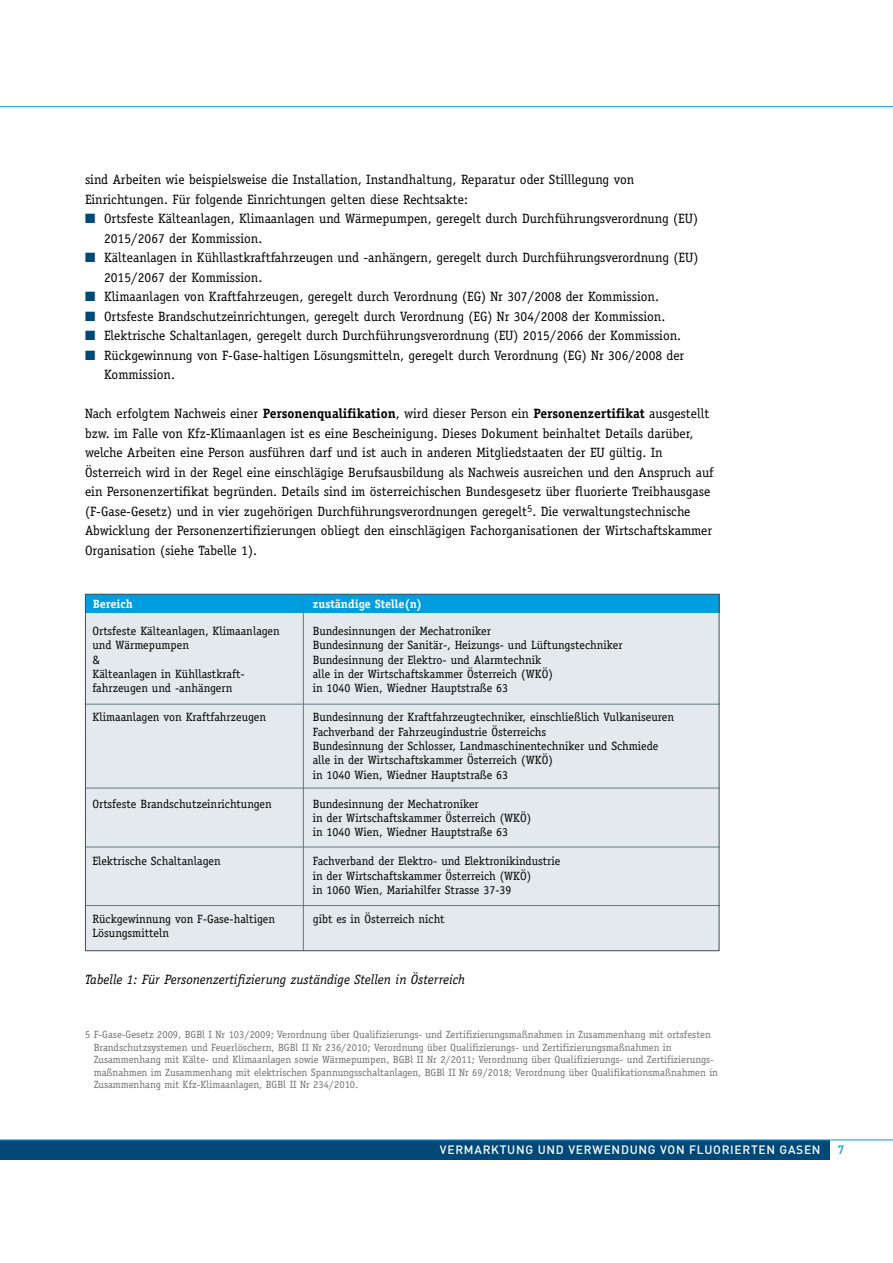
<style>
.page{position:relative;width:893px;height:1263px;background:#fff}
.page>*{position:absolute;margin:0;border:0;box-sizing:border-box;transform-origin:0 0}
.t1{font:13.5px/19.5px "Officina Serif";color:#000}
.t2{font:italic 13.5px "Officina Serif";color:#000}
.t3{font:12px/14.4px "Officina Serif";color:#000}
.t4{font:500 12px "DIN Pro";letter-spacing:.06em;color:#fff}
.t5{font:700 12px "Officina Serif";color:#fff}
.t6{font:500 12px "DIN Pro";color:#009ee0}
.t7{font:10.5px/12.6px "Officina Serif";color:#707172}
.s1{color:#004877}
.s2{font-weight:700}
</style>
<div class="page">
<div style="left:85px;top:594px;width:634px;height:357px;background:#e3e9ec"></div>
<div style="left:0;top:1140px;width:829px;height:20px;background:#004877"></div>
<hr style="left:0;top:1139px;width:893px;height:1px;background:#009ee0">
<hr style="left:0;top:106px;width:893px;height:1px;background:#009ee0">
<div style="left:85px;top:594px;width:634px;height:18px;background:#009ee0"></div>
<hr style="left:85px;top:704px;width:634px;height:1px;background:#637a85">
<hr style="left:85px;top:788px;width:634px;height:1px;background:#637a85">
<hr style="left:85px;top:847px;width:634px;height:1px;background:#637a85">
<hr style="left:85px;top:905px;width:634px;height:1px;background:#637a85">
<hr style="left:303px;top:594px;width:1px;height:357px;background:#637a85">
<p class="t1" style="left:85px;top:170px;width:551px">sind Arbeiten wie beispielsweise die Installation, Instandhaltung, Reparatur oder Stilllegung von<br>Einrichtungen. Für folgende Einrichtungen gelten diese Rechtsakte:</p>
<p class="t1" style="left:104px;top:209px;width:595px;text-indent:-19px"><span class="s1">■</span> Ortsfeste Kälteanlagen, Klimaanlagen und Wärmepumpen, geregelt durch Durchführungsverordnung (EU)<br>2015/2067 der Kommission.</p>
<p class="t1" style="left:104px;top:248px;width:596px;text-indent:-19px"><span class="s1">■</span> Kälteanlagen in Kühllastkraftfahrzeugen und -anhängern, geregelt durch Durchführungsverordnung (EU)<br>2015/2067 der Kommission.</p>
<p class="t1" style="left:85px;top:287px;width:575px"><span class="s1">■</span> Klimaanlagen von Kraftfahrzeugen, geregelt durch Verordnung (EG) Nr 307/2008 der Kommission.</p>
<p class="t1" style="left:85px;top:306px;width:582px"><span class="s1">■</span> Ortsfeste Brandschutzeinrichtungen, geregelt durch Verordnung (EG) Nr 304/2008 der Kommission.</p>
<p class="t1" style="left:85px;top:326px;width:598px"><span class="s1">■</span> Elektrische Schaltanlagen, geregelt durch Durchführungsverordnung (EU) 2015/2066 der Kommission.</p>
<p class="t1" style="left:104px;top:345px;width:582px;text-indent:-19px"><span class="s1">■</span> Rückgewinnung von F-Gase-haltigen Lösungsmitteln, geregelt durch Verordnung (EG) Nr 306/2008 der<br>Kommission.</p>
<p class="t1" style="left:85px;top:404px;width:630px">Nach erfolgtem Nachweis einer <span class="s2">Personenqualifikation</span>, wird dieser Person ein <span class="s2">Personenzertifikat</span> ausgestellt bzw. im Falle von Kfz-Klimaanlagen ist es eine Bescheinigung. Dieses Dokument beinhaltet Details darüber, welche Arbeiten eine Person ausführen darf und ist auch in anderen Mitgliedstaaten der EU gültig. In Österreich wird in der Regel eine einschlägige Berufsausbildung als Nachweis ausreichen und den Anspruch auf ein Personenzertifikat begründen. Details sind im österreichischen Bundesgesetz über fluorierte Treibhausgase (F-Gase-Gesetz) und in vier zugehörigen Durchführungsverordnungen geregelt<sup>5</sup>. Die verwaltungstechnische Abwicklung der Personenzertifizierungen obliegt den einschlägigen Fachorganisationen der Wirtschaftskammer Organisation (siehe Tabelle 1).</p>
<p class="t5" style="left:93px;top:597px;width:42px">Bereich</p>
<p class="t5" style="left:313px;top:597px;width:111px">zuständige Stelle(n)</p>
<p class="t3" style="left:92px;top:623px;width:189px">Ortsfeste Kälteanlagen, Klimaanlagen und Wärmepumpen<br>&amp;<br>Kälteanlagen in Kühllastkraft&shy;fahrzeugen und -anhängern</p>
<p class="t3" style="left:92px;top:710px;width:175px">Klimaanlagen von Kraftfahrzeugen</p>
<p class="t3" style="left:92px;top:796px;width:181px">Ortsfeste Brandschutzeinrichtungen</p>
<p class="t3" style="left:92px;top:854px;width:130px">Elektrische Schaltanlagen</p>
<p class="t3" style="left:92px;top:911px;width:184px">Rückgewinnung von F-Gase-haltigen<br>Lösungsmitteln</p>
<p class="t3" style="left:313px;top:623px;width:311px">Bundesinnungen der Mechatroniker<br>Bundesinnung der Sanitär-, Heizungs- und Lüftungstechniker Bundesinnung der Elektro- und Alarmtechnik<br>alle in der Wirtschaftskammer Österreich (WKÖ)<br>in 1040 Wien, Wiedner Hauptstraße 63</p>
<p class="t3" style="left:313px;top:710px;width:363px">Bundesinnung der Kraftfahrzeugtechniker, einschließlich Vulkaniseuren Fachverband der Fahrzeugindustrie Österreichs<br>Bundesinnung der Schlosser, Landmaschinentechniker und Schmiede alle in der Wirtschaftskammer Österreich (WKÖ)<br>in 1040 Wien, Wiedner Hauptstraße 63</p>
<p class="t3" style="left:313px;top:796px;width:220px">Bundesinnung der Mechatroniker<br>in der Wirtschaftskammer Österreich (WKÖ) in 1040 Wien, Wiedner Hauptstraße 63</p>
<p class="t3" style="left:313px;top:854px;width:249px">Fachverband der Elektro- und Elektronikindustrie in der Wirtschaftskammer Österreich (WKÖ)<br>in 1060 Wien, Mariahilfer Strasse 37-39</p>
<p class="t3" style="left:313px;top:911px;width:133px">gibt es in Österreich nicht</p>
<p class="t2" style="left:85px;top:972px;width:382px">Tabelle 1: Für Personenzertifizierung zuständige Stellen in Österreich</p>
<p class="t7" style="left:94px;top:1028px;width:626px;text-indent:-9px">5 F-Gase-Gesetz 2009, BGBl I Nr 103/2009; Verordnung über Qualifizierungs- und Zertifizierungsmaßnahmen in Zusammenhang mit ortsfesten Brandschutzsystemen und Feuerlöschern, BGBl II Nr 236/2010; Verordnung über Qualifizierungs- und Zertifizierungsmaßnahmen in Zusammenhang mit Kälte- und Klimaanlagen sowie Wärmepumpen, BGBl II Nr 2/2011; Verordnung über Qualifizierungs- und Zertifizierungs&shy;maßnahmen im Zusammenhang mit elektrischen Spannungsschaltanlagen, BGBl II Nr 69/2018; Verordnung über Qualifikationsmaßnahmen in Zusammenhang mit Kfz-Klimaanlagen, BGBl II Nr 234/2010.</p>
<p class="t4" style="left:440px;top:1141px;width:382px">VERMARKTUNG UND VERWENDUNG VON FLUORIERTEN GASEN</p>
<p class="t6" style="left:838px;top:1141px;width:8px">7</p>
</div>
